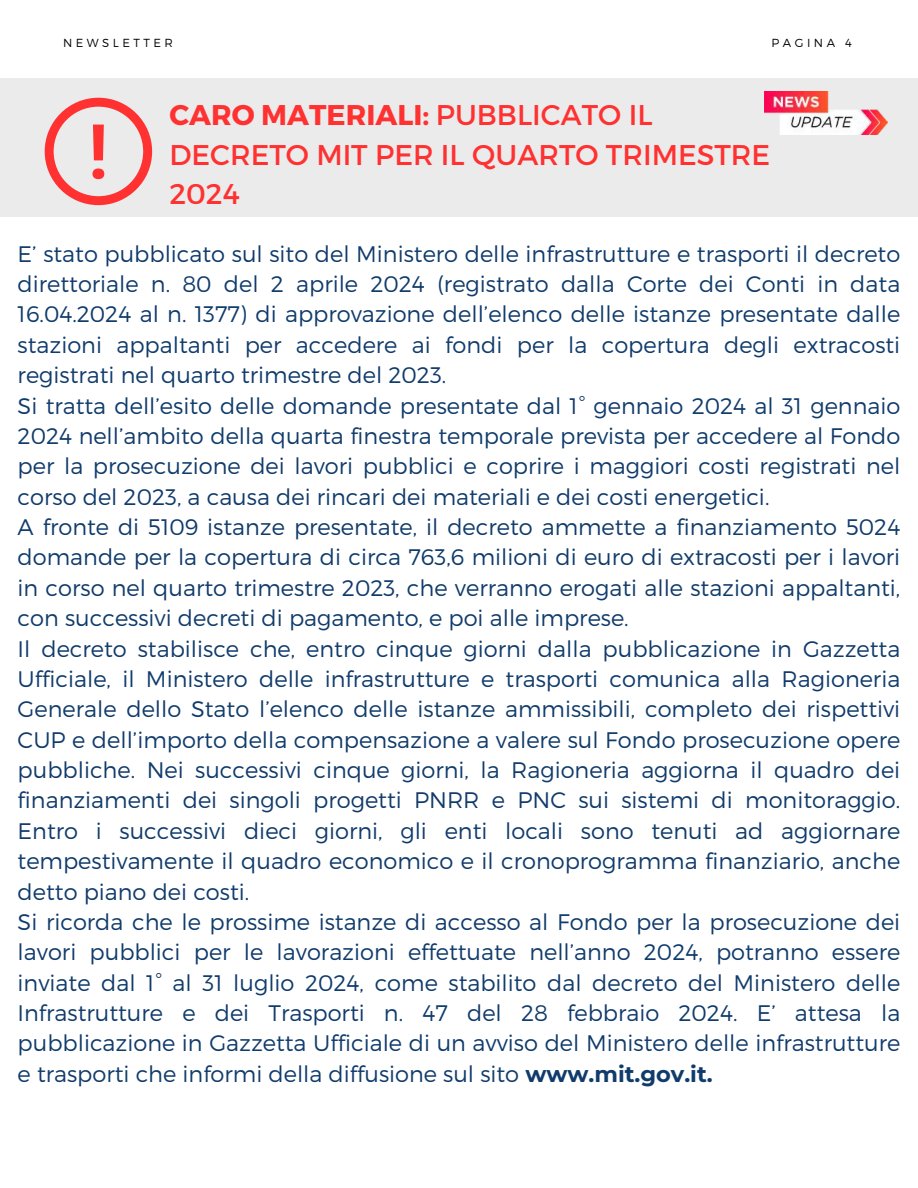
<style>
.page{position:relative;width:918px;height:1188px;background:#fff}
.page>*{position:absolute;margin:0;border:0;box-sizing:border-box;transform-origin:0 0}
.t1{font:28.5px/39.3px "Montserrat";color:#ff3131}
.t2{font:300 22.5px/30.3px "Montserrat";color:#103b6b}
.t3{font:300 11.7px "Montserrat";letter-spacing:.3em;color:#000}
.s1{font-weight:700}
</style>
<div class="page">
<div style="left:0;top:79px;width:918px;height:138px;background:#ebebeb"></div>
<svg style="left:45px;top:98px;width:107px;height:107px"></svg>
<img style="left:765px;top:92px;width:123px;height:43px">
<p class="t3" style="left:63px;top:35px;width:111px">NEWSLETTER</p>
<p class="t3" style="left:772px;top:35px;width:82px">PAGINA 4</p>
<p class="t1" style="left:169px;top:94px;width:602px"><span class="s1">CARO MATERIALI:</span> PUBBLICATO IL<br>DECRETO MIT PER IL QUARTO TRIMESTRE<br>2024</p>
<p class="t2" style="left:18px;top:237px;width:884px">E’ stato pubblicato sul sito del Ministero delle infrastrutture e trasporti il decreto direttoriale n. 80 del 2 aprile 2024 (registrato dalla Corte dei Conti in data 16.04.2024 al n. 1377) di approvazione dell’elenco delle istanze presentate dalle stazioni appaltanti per accedere ai fondi per la copertura degli extracosti registrati nel quarto trimestre del 2023.<br>Si tratta dell’esito delle domande presentate dal 1° gennaio 2024 al 31 gennaio 2024 nell’ambito della quarta finestra temporale prevista per accedere al Fondo per la prosecuzione dei lavori pubblici e coprire i maggiori costi registrati nel corso del 2023, a causa dei rincari dei materiali e dei costi energetici.<br>A fronte di 5109 istanze presentate, il decreto ammette a finanziamento 5024 domande per la copertura di circa 763,6 milioni di euro di extracosti per i lavori in corso nel quarto trimestre 2023, che verranno erogati alle stazioni appaltanti, con successivi decreti di pagamento, e poi alle imprese.<br>Il decreto stabilisce che, entro cinque giorni dalla pubblicazione in Gazzetta Ufficiale, il Ministero delle infrastrutture e trasporti comunica alla Ragioneria Generale dello Stato l’elenco delle istanze ammissibili, completo dei rispettivi CUP e dell’importo della compensazione a valere sul Fondo prosecuzione opere pubbliche. Nei successivi cinque giorni, la Ragioneria aggiorna il quadro dei finanziamenti dei singoli progetti PNRR e PNC sui sistemi di monitoraggio.<br>Entro i successivi dieci giorni, gli enti locali sono tenuti ad aggiornare tempestivamente il quadro economico e il cronoprogramma finanziario, anche detto piano dei costi.<br>Si ricorda che le prossime istanze di accesso al Fondo per la prosecuzione dei lavori pubblici per le lavorazioni effettuate nell’anno 2024, potranno essere inviate dal 1° al 31 luglio 2024, come stabilito dal decreto del Ministero delle Infrastrutture e dei Trasporti n. 47 del 28 febbraio 2024. E’ attesa la pubblicazione in Gazzetta Ufficiale di un avviso del Ministero delle infrastrutture e trasporti che informi della diffusione sul sito <span class="s1">www.mit.gov.it.</span></p>
</div>
